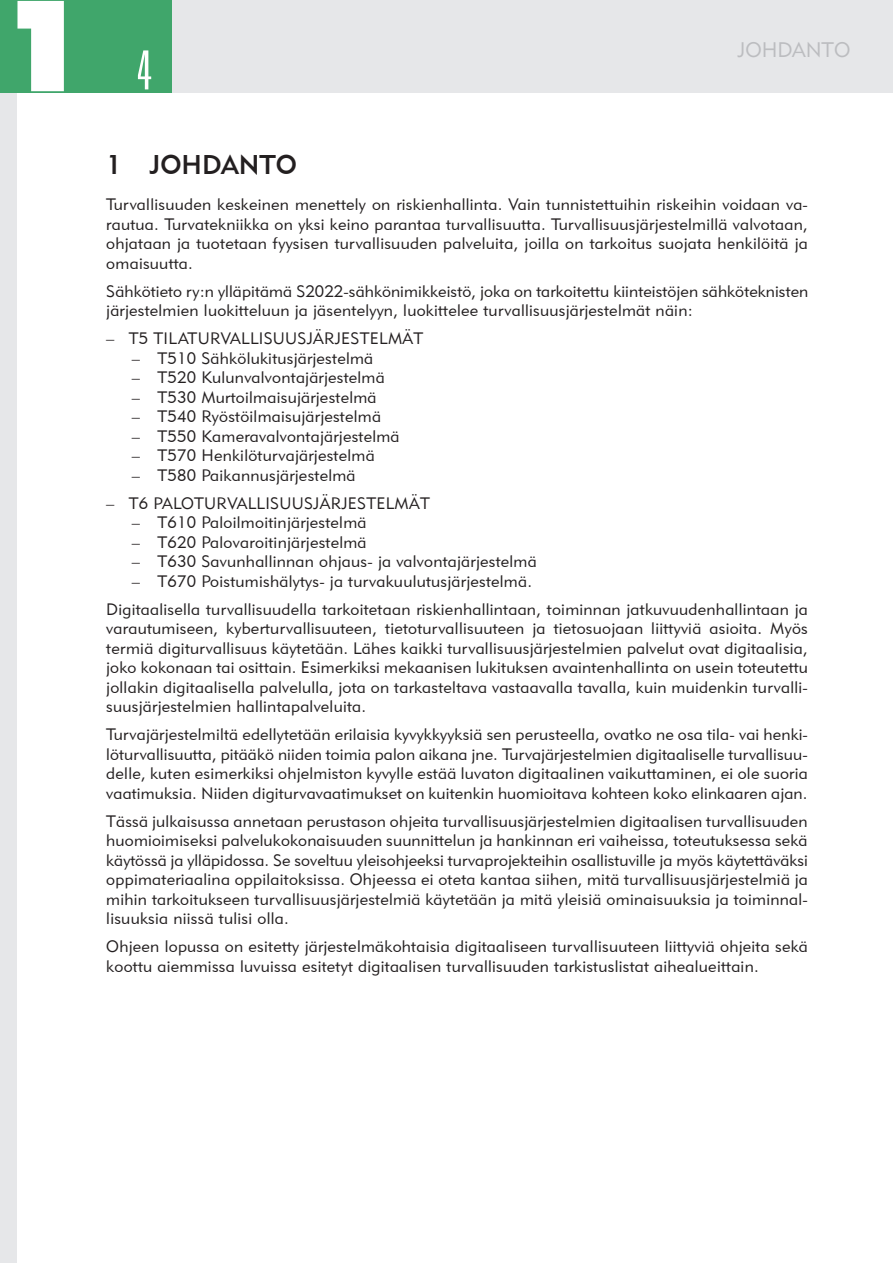
<style>
.page{position:relative;width:893px;height:1263px;background:#fff}
.page>*{position:absolute;margin:0;border:0;box-sizing:border-box;transform-origin:0 0}
.t1{font:900 127.5px "Futura BT";color:#fff}
.t2{font:300 ultra-condensed 54px "Univers";color:#fff}
.a_otsikko2{font:27px "Geometric 415 BT Medium A";color:#231f20}
.t3{font:21px "Geometric 415 BT Lite A";color:#bcbdc0}
.leipateksti{font:16.5px/19.5px "Geometric 415 BT Lite A";letter-spacing:.015em;color:#231f20;text-align:justify}
</style>
<div class="page">
<div style="left:1px;top:0;width:892px;height:93px;background:#e6e7e9"></div>
<div style="left:0;top:92px;width:17px;height:1171px;background:#e6e7e9"></div>
<div style="left:0;top:0;width:172px;height:92px;background:#40a66b"></div>
<h1 class="t1" style="left:0;top:-32px;width:89px">1</h1>
<h2 class="t2" style="left:137px;top:42px;width:16px">4</h2>
<p class="t3" style="left:738px;top:37px;width:114px">JOHDANTO</p>
<p class="a_otsikko2" style="left:106px;top:148px;width:192px">1 JOHDANTO</p>
<p class="leipateksti" style="left:106px;top:194px;width:703px">Turvallisuuden keskeinen menettely on riskienhallinta. Vain tunnistettuihin riskeihin voidaan va&shy;rautua. Turvatekniikka on yksi keino parantaa turvallisuutta. Turvallisuusjärjestelmillä valvotaan, ohjataan ja tuotetaan fyysisen turvallisuuden palveluita, joilla on tarkoitus suojata henkilöitä ja omaisuutta.</p>
<p class="leipateksti" style="left:106px;top:281px;width:703px">Sähkötieto ry:n ylläpitämä S2022-sähkönimikkeistö, joka on tarkoitettu kiinteistöjen sähköteknisten järjestelmien luokitteluun ja jäsentelyyn, luokittelee turvallisuusjärjestelmät näin:</p>
<p class="leipateksti" style="left:106px;top:328px;width:318px">– T5 TILATURVALLISUUSJÄRJESTELMÄT</p>
<p class="leipateksti" style="left:132px;top:348px;width:243px">– T510 Sähkölukitusjärjestelmä</p>
<p class="leipateksti" style="left:132px;top:367px;width:255px">– T520 Kulunvalvontajärjestelmä</p>
<p class="leipateksti" style="left:132px;top:387px;width:246px">– T530 Murtoilmaisujärjestelmä</p>
<p class="leipateksti" style="left:132px;top:406px;width:251px">– T540 Ryöstöilmaisujärjestelmä</p>
<p class="leipateksti" style="left:132px;top:426px;width:269px">– T550 Kameravalvontajärjestelmä</p>
<p class="leipateksti" style="left:132px;top:445px;width:244px">– T570 Henkilöturvajärjestelmä</p>
<p class="leipateksti" style="left:132px;top:465px;width:225px">– T580 Paikannusjärjestelmä</p>
<p class="leipateksti" style="left:106px;top:493px;width:325px">– T6 PALOTURVALLISUUSJÄRJESTELMÄT</p>
<p class="leipateksti" style="left:132px;top:512px;width:236px">– T610 Paloilmoitinjärjestelmä</p>
<p class="leipateksti" style="left:132px;top:532px;width:236px">– T620 Palovaroitinjärjestelmä</p>
<p class="leipateksti" style="left:132px;top:551px;width:406px">– T630 Savunhallinnan ohjaus- ja valvontajärjestelmä</p>
<p class="leipateksti" style="left:132px;top:571px;width:402px">– T670 Poistumishälytys- ja turvakuulutusjärjestelmä.</p>
<p class="leipateksti" style="left:106px;top:599px;width:703px">Digitaalisella turvallisuudella tarkoitetaan riskienhallintaan, toiminnan jatkuvuudenhallintaan ja varautumiseen, kyberturvallisuuteen, tietoturvallisuuteen ja tietosuojaan liittyviä asioita. Myös termiä digiturvallisuus käytetään. Lähes kaikki turvallisuusjärjestelmien palvelut ovat digitaalisia, joko kokonaan tai osittain. Esimerkiksi mekaanisen lukituksen avaintenhallinta on usein toteutettu jollakin digitaalisella palvelulla, jota on tarkasteltava vastaavalla tavalla, kuin muidenkin turvalli&shy;suusjärjestelmien hallintapalveluita.</p>
<p class="leipateksti" style="left:106px;top:724px;width:703px">Turvajärjestelmiltä edellytetään erilaisia kyvykkyyksiä sen perusteella, ovatko ne osa tila- vai henki&shy;löturvallisuutta, pitääkö niiden toimia palon aikana jne. Turvajärjestelmien digitaaliselle turvallisuu&shy;delle, kuten esimerkiksi ohjelmiston kyvylle estää luvaton digitaalinen vaikuttaminen, ei ole suoria vaatimuksia. Niiden digiturvavaatimukset on kuitenkin huomioitava kohteen koko elinkaaren ajan.</p>
<p class="leipateksti" style="left:106px;top:811px;width:703px">Tässä julkaisussa annetaan perustason ohjeita turvallisuusjärjestelmien digitaalisen turvallisuuden huomioimiseksi palvelukokonaisuuden suunnittelun ja hankinnan eri vaiheissa, toteutuksessa sekä käytössä ja ylläpidossa. Se soveltuu yleisohjeeksi turvaprojekteihin osallistuville ja myös käytettäväksi oppimateriaalina oppilaitoksissa. Ohjeessa ei oteta kantaa siihen, mitä turvallisuusjärjestelmiä ja mihin tarkoitukseen turvallisuusjärjestelmiä käytetään ja mitä yleisiä ominaisuuksia ja toiminnal&shy;lisuuksia niissä tulisi olla.</p>
<p class="leipateksti" style="left:106px;top:936px;width:703px">Ohjeen lopussa on esitetty järjestelmäkohtaisia digitaaliseen turvallisuuteen liittyviä ohjeita sekä koottu aiemmissa luvuissa esitetyt digitaalisen turvallisuuden tarkistuslistat aihealueittain.</p>
</div>
